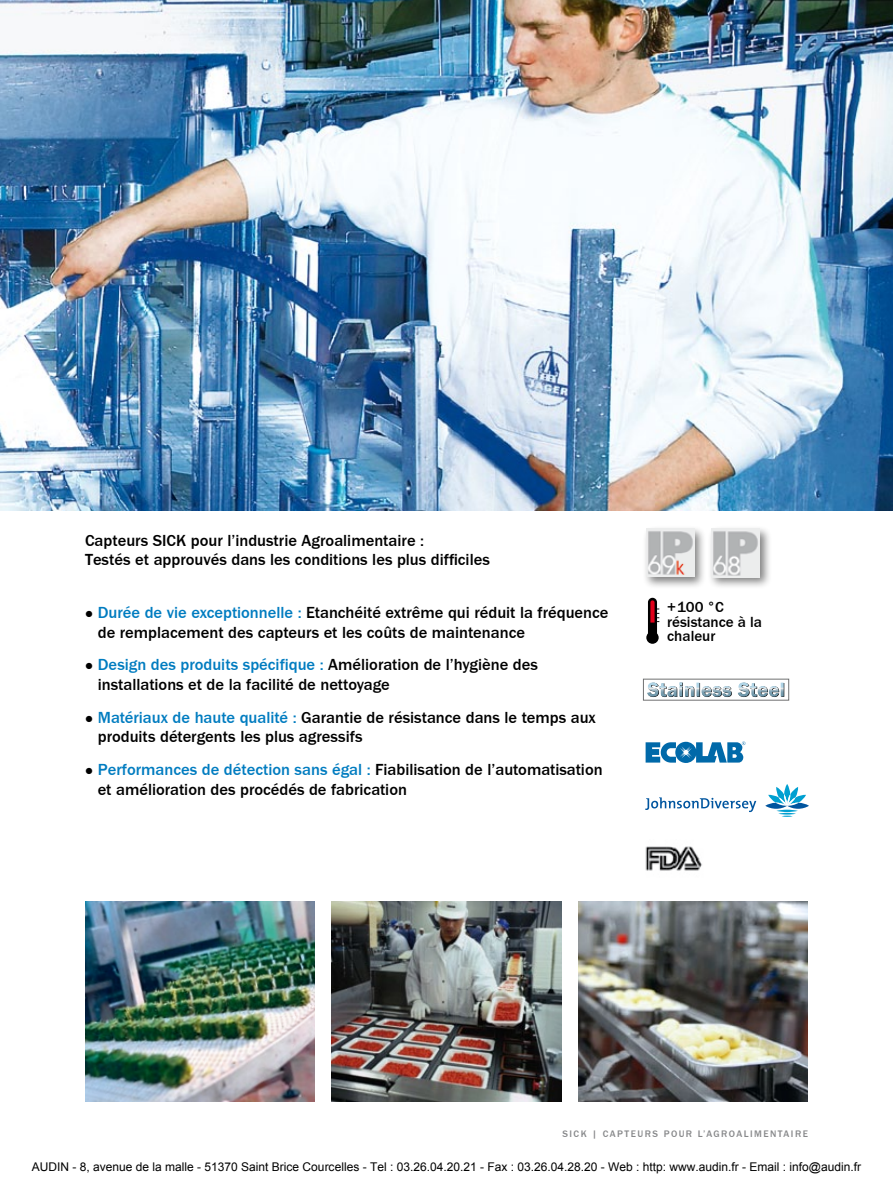
<style>
.page{position:relative;width:893px;height:1188px;background:#fff}
.page>*{position:absolute;margin:0;border:0;box-sizing:border-box;transform-origin:0 0}
.t1{font:500 16.5px/19.8px "SICK Franklin";color:#000}
.t2{font:500 15.15px/14.2px "SICK Franklin";color:#000}
.t3{font:12px "Arial";color:#000}
.t4{font:500 9.75px "SICK Franklin";letter-spacing:.15em;color:#87888a}
.s1{font-weight:400;font-size:12px}
.s2{color:#007cc0}
</style>
<div class="page">
<img style="left:0;top:0;width:893px;height:510px">
<img style="left:332px;top:901px;width:229px;height:200px">
<img style="left:85px;top:901px;width:230px;height:200px">
<img style="left:578px;top:901px;width:230px;height:200px">
<svg style="left:645px;top:797px;width:111px;height:16px"></svg>
<svg style="left:778px;top:813px;width:18px;height:4px"></svg>
<hr style="left:776px;top:810px;width:22px;height:2px;background:#00a0d1;border-radius:50%">
<svg style="left:768px;top:787px;width:38px;height:17px"></svg>
<svg style="left:765px;top:803px;width:22px;height:6px"></svg>
<svg style="left:787px;top:803px;width:22px;height:6px"></svg>
<img style="left:645px;top:846px;width:57px;height:25px">
<svg style="left:646px;top:742px;width:99px;height:21px"></svg>
<div style="left:643px;top:679px;width:146px;height:22px;border:1px solid #707172"></div>
<svg style="left:647px;top:682px;width:137px;height:15px"></svg>
<svg style="left:646px;top:598px;width:13px;height:46px"></svg>
<div style="left:642px;top:525px;width:65px;height:64px;background:#000;opacity:.5"></div>
<img style="left:646px;top:529px;width:48px;height:48px">
<div style="left:707px;top:525px;width:65px;height:64px;background:#000;opacity:.5"></div>
<img style="left:711px;top:529px;width:49px;height:48px">
<p class="t1" style="left:85px;top:530px;width:406px">Capteurs SICK pour l’industrie Agroalimentaire :<br>Testés et approuvés dans les conditions les plus difficiles</p>
<p class="t1" style="left:98px;top:603px;width:512px;text-indent:-13px"><span class="s1">●</span> <span class="s2">Durée de vie exceptionnelle :</span> Etanchéité extrême qui réduit la fréquence de remplacement des capteurs et les coûts de maintenance</p>
<p class="t1" style="left:98px;top:655px;width:442px;text-indent:-13px"><span class="s1">●</span> <span class="s2">Design des produits spécifique :</span> Amélioration de l’hygiène des installations et de la facilité de nettoyage</p>
<p class="t1" style="left:98px;top:707px;width:500px;text-indent:-13px"><span class="s1">●</span> <span class="s2">Matériaux de haute qualité :</span> Garantie de résistance dans le temps aux produits détergents les plus agressifs</p>
<p class="t1" style="left:98px;top:760px;width:506px;text-indent:-13px"><span class="s1">●</span> <span class="s2">Performances de détection sans égal :</span> Fiabilisation de l’automatisation et amélioration des procédés de fabrication</p>
<p class="t2" style="left:667px;top:600px;width:96px">+100 °C résistance à la chaleur</p>
<p class="t4" style="left:562px;top:1128px;width:14px">Sick</p>
<p class="t4" style="left:592px;top:1128px;width:165px">| Cap teurs pour l’ag roalime</p>
<p class="t4" style="left:770px;top:1128px;width:38px">ntai re</p>
<p class="t3" style="left:32px;top:1159px;width:831px">AUDIN - 8, avenue de la malle - 51370 Saint Brice Courcelles - Tel : 03.26.04.20.21 - Fax : 03.26.04.28.20 - Web : http: www.audin.fr - Email : info@audin.fr</p>
</div>
